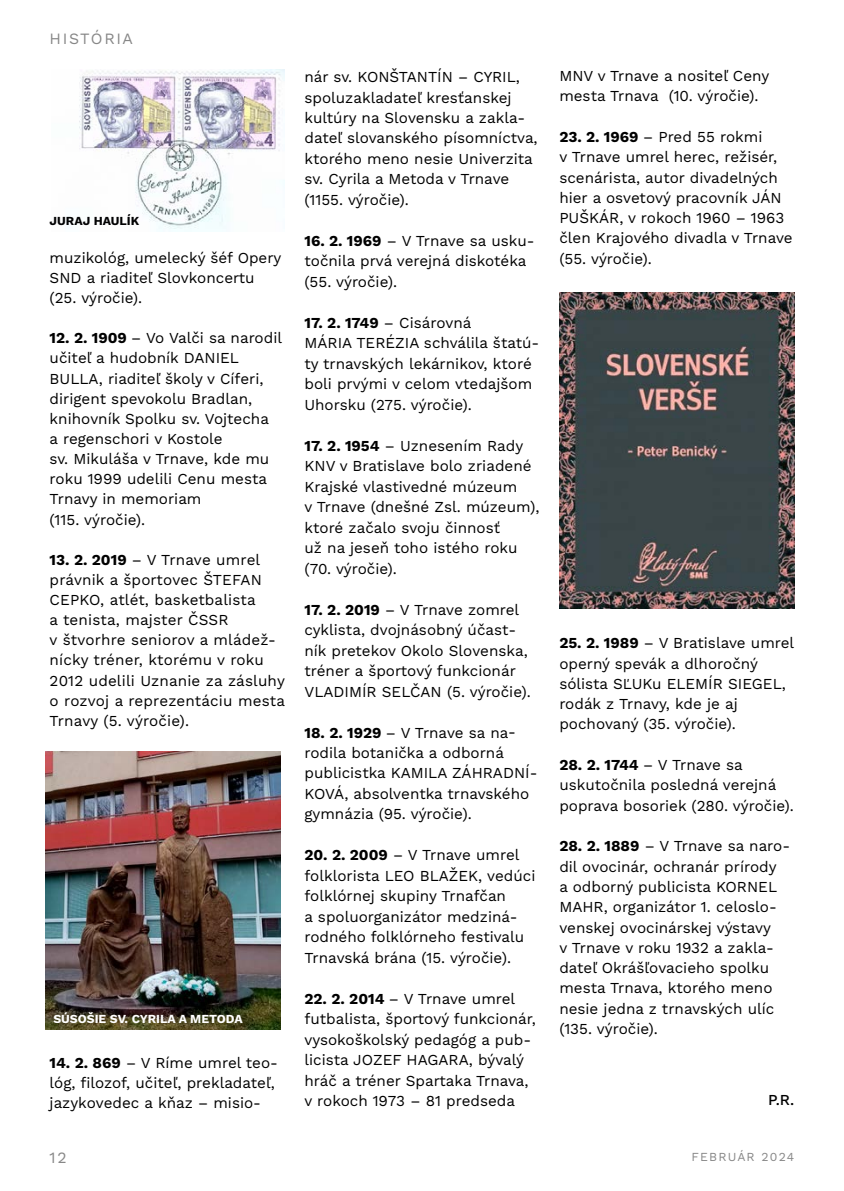
<style>
.page{position:relative;width:844px;height:1191px;background:#fff}
.page>*{position:absolute;margin:0;border:0;box-sizing:border-box;transform-origin:0 0}
.t1{font:15.75px "Work Sans";letter-spacing:.1em;color:#878787}
.t2{font:15.22px/20.5px "Work Sans";color:#000}
.t3{font:500 15.22px "Work Sans";color:#000}
.t4{font:700 12.25px "Work Sans";color:#fff}
.t5{font:12.25px "Work Sans";letter-spacing:.1em;color:#878787}
.t6{font:700 12.25px "Work Sans";color:#020203}
.s1{font-weight:700}
</style>
<div class="page">
<img style="left:46px;top:751px;width:235px;height:278px">
<img style="left:79px;top:69px;width:205px;height:162px">
<img style="left:559px;top:293px;width:235px;height:316px">
<p class="t1" style="left:50px;top:27px;width:85px">HISTÓRIA</p>
<p class="t6" style="left:50px;top:212px;width:91px">JURAJ HAULÍK</p>
<p class="t2" style="left:50px;top:247px;width:233px">muzikológ, umelecký šéf Opery<br>SND a riaditeľ Slovkoncertu (25. výročie).</p>
<p class="t2" style="left:50px;top:327px;width:234px"><span class="s1">12. 2. 1909</span> – Vo Valči sa narodil učiteľ a hudobník DANIEL<br>BULLA, riaditeľ školy v Cíferi, dirigent spevokolu Bradlan, knihovník Spolku sv. Vojtecha<br>a regenschori v Kostole<br>sv. Mikuláša v Trnave, kde mu roku 1999 udelili Cenu mesta<br>Trnavy in memoriam<br>(115. výročie).</p>
<p class="t2" style="left:50px;top:549px;width:237px"><span class="s1">13. 2. 2019</span> – V Trnave umrel právnik a športovec ŠTEFAN<br>CEPKO, atlét, basketbalista<br>a tenista, majster ČSSR<br>v štvorhre seniorov a mládež&shy;nícky tréner, ktorému v roku<br>2012 udelili Uznanie za zásluhy o rozvoj a reprezentáciu mesta<br>Trnavy (5. výročie).</p>
<p class="t4" style="left:53px;top:1009px;width:191px">SÚSOŠIE SV. CYRILA A METODA</p>
<p class="t2" style="left:50px;top:1052px;width:230px"><span class="s1">14. 2. 869</span> – V Ríme umrel teo&shy;lóg, filozof, učiteľ, prekladateľ, jazykovedec a kňaz – misio-</p>
<p class="t2" style="left:304px;top:66px;width:235px">nár sv. KONŠTANTÍN – CYRIL, spoluzakladateľ kresťanskej kultúry na Slovensku a zakla&shy;dateľ slovanského písomníctva, ktorého meno nesie Univerzita sv. Cyrila a Metoda v Trnave (1155. výročie).</p>
<p class="t2" style="left:304px;top:230px;width:231px"><span class="s1">16. 2. 1969</span> – V Trnave sa usku&shy;točnila prvá verejná diskotéka (55. výročie).</p>
<p class="t2" style="left:304px;top:312px;width:236px"><span class="s1">17. 2. 1749</span> – Cisárovná<br>MÁRIA TERÉZIA schválila štatú&shy;ty trnavských lekárnikov, ktoré boli prvými v celom vtedajšom<br>Uhorsku (275. výročie).</p>
<p class="t2" style="left:304px;top:435px;width:236px"><span class="s1">17. 2. 1954</span> – Uznesením Rady<br>KNV v Bratislave bolo zriadené<br>Krajské vlastivedné múzeum<br>v Trnave (dnešné Zsl. múzeum), ktoré začalo svoju činnosť<br>už na jeseň toho istého roku (70. výročie).</p>
<p class="t2" style="left:304px;top:598px;width:228px"><span class="s1">17. 2. 2019</span> – V Trnave zomrel cyklista, dvojnásobný účast&shy;ník pretekov Okolo Slovenska, tréner a športový funkcionár<br>VLADIMÍR SELČAN (5. výročie).</p>
<p class="t2" style="left:304px;top:721px;width:234px"><span class="s1">18. 2. 1929</span> – V Trnave sa na&shy;rodila botanička a odborná publicistka KAMILA ZÁHRADNÍ-<br>KOVÁ, absolventka trnavského gymnázia (95. výročie).</p>
<p class="t2" style="left:304px;top:844px;width:232px"><span class="s1">20. 2. 2009</span> – V Trnave umrel folklorista LEO BLAŽEK, vedúci folklórnej skupiny Trnafčan<br>a spoluorganizátor medziná&shy;rodného folklórneho festivalu<br>Trnavská brána (15. výročie).</p>
<p class="t2" style="left:304px;top:987px;width:233px"><span class="s1">22. 2. 2014</span> – V Trnave umrel futbalista, športový funkcionár, vysokoškolský pedagóg a pub&shy;licista JOZEF HAGARA, bývalý hráč a tréner Spartaka Trnava, v rokoch 1973 – 81 predseda</p>
<p class="t2" style="left:559px;top:65px;width:211px">MNV v Trnave a nositeľ Ceny mesta Trnava (10. výročie).</p>
<p class="t2" style="left:559px;top:126px;width:235px"><span class="s1">23. 2. 1969</span> – Pred 55 rokmi<br>v Trnave umrel herec, režisér, scenárista, autor divadelných hier a osvetový pracovník JÁN<br>PUŠKÁR, v rokoch 1960 – 1963 člen Krajového divadla v Trnave (55. výročie).</p>
<p class="t2" style="left:559px;top:632px;width:236px"><span class="s1">25. 2. 1989</span> – V Bratislave umrel operný spevák a dlhoročný sólista SĽUKu ELEMÍR SIEGEL, rodák z Trnavy, kde je aj pochovaný (35. výročie).</p>
<p class="t2" style="left:559px;top:754px;width:236px"><span class="s1">28. 2. 1744</span> – V Trnave sa uskutočnila posledná verejná poprava bosoriek (280. výročie).</p>
<p class="t2" style="left:559px;top:835px;width:232px"><span class="s1">28. 2. 1889</span> – V Trnave sa naro&shy;dil ovocinár, ochranár prírody<br>a odborný publicista KORNEL<br>MAHR, organizátor 1. celoslo&shy;venskej ovocinárskej výstavy<br>v Trnave v roku 1932 a zakla&shy;dateľ Okrášľovacieho spolku mesta Trnava, ktorého meno nesie jedna z trnavských ulíc (135. výročie).</p>
<p class="t3" style="left:767px;top:1088px;width:28px">P.R.</p>
<p class="t1" style="left:50px;top:1146px;width:18px">12</p>
<p class="t5" style="left:691px;top:1148px;width:104px">FEBRUÁR 2024</p>
</div>
